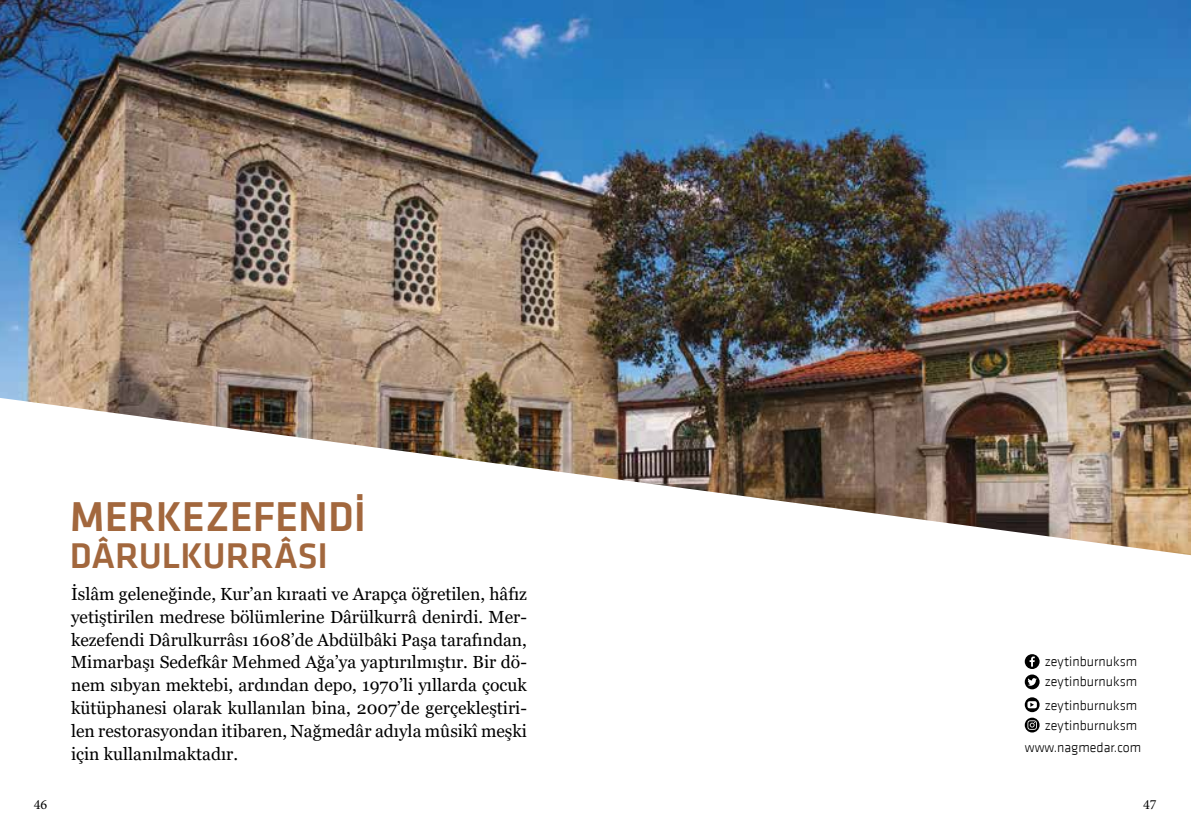
<style>
.page{position:relative;width:1191px;height:829px;background:#fff}
.page>*{position:absolute;margin:0;border:0;box-sizing:border-box;transform-origin:0 0}
.t1{font:500 42.88px "Klavika";color:#a2673d}
.t2{font:500 36.75px "Klavika";color:#a2673d}
.t3{font:17.5px/22.8px "Georgia";color:#000;text-align:justify}
.t4{font:300 14px/20.3px "Klavika";color:#000}
.t5{font:14px "Minion Pro";color:#000}
</style>
<div class="page">
<svg style="left:1024px;top:674px;width:15px;height:15px"></svg>
<svg style="left:1027px;top:678px;width:9px;height:7px"></svg>
<svg style="left:1024px;top:654px;width:15px;height:15px"></svg>
<svg style="left:1029px;top:656px;width:5px;height:10px"></svg>
<svg style="left:1024px;top:717px;width:15px;height:15px"></svg>
<svg style="left:1027px;top:720px;width:9px;height:9px"></svg>
<svg style="left:1024px;top:697px;width:15px;height:15px"></svg>
<div style="left:1027px;top:701px;width:9px;height:7px;background:#fff;border-radius:2px"></div>
<svg style="left:1030px;top:702px;width:4px;height:4px"></svg>
<img style="left:0;top:0;width:1191px;height:555px">
<h1 class="t1" style="left:70px;top:487px;width:298px">MERKEZEFENDİ</h1>
<h2 class="t2" style="left:70px;top:531px;width:260px">DÂRULKURRÂSI</h2>
<p class="t3" style="left:71px;top:583px;width:457px">İslâm geleneğinde, Kur’an kıraati ve Arapça öğretilen, hâfız yetiştirilen medrese bölümlerine Dârülkurrâ denirdi. Mer&shy;kezefendi Dârulkurrâsı 1608’de Abdülbâki Paşa tarafından, Mimarbaşı Sedefkâr Mehmed Ağa’ya yaptırılmıştır. Bir dö&shy;nem sıbyan mektebi, ardından depo, 1970’li yıllarda çocuk kütüphanesi olarak kullanılan bina, 2007’de gerçekleştiri&shy;len restorasyondan itibaren, Nağmedâr adıyla mûsikî meşki için kullanılmaktadır.</p>
<p class="t4" style="left:1044px;top:650px;width:94px">zeytinburnuksm zeytinburnuksm</p>
<p class="t4" style="left:1044px;top:694px;width:94px">zeytinburnuksm zeytinburnuksm</p>
<p class="t4" style="left:1024px;top:736px;width:118px">www.nagmedar.com</p>
<p class="t5" style="left:34px;top:795px;width:15px">46</p>
<p class="t5" style="left:1143px;top:795px;width:15px">47</p>
</div>
